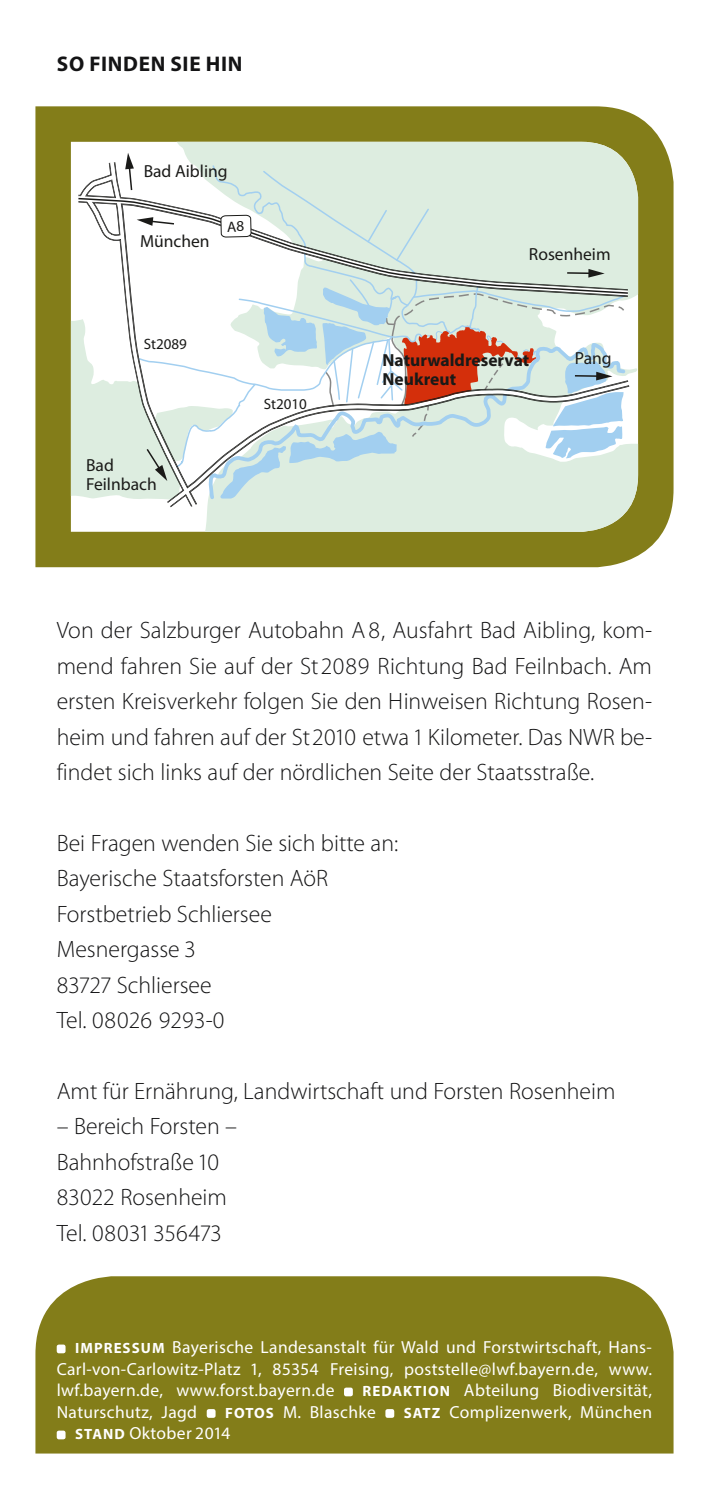
<style>
.page{position:relative;width:709px;height:1489px;background:#fff}
.page>*{position:absolute;margin:0;border:0;box-sizing:border-box;transform-origin:0 0}
.P-links{font:300 23.75px/35.5px "Myriad Pro";color:#141415}
.t1{font:700 21.25px "Myriad Pro";letter-spacing:.03em;color:#141415}
.P-Impressum{font:17.5px/21.5px "Myriad Pro";letter-spacing:.02em;color:#fff;text-align:justify}
.t2{font:17.5px/18.8px "Myriad Pro";color:#1a1a18}
.t3{font:700 17.5px/18.8px "Myriad Pro";color:#1a1a18}
.t4{font:15px "Myriad Pro";color:#1a1a18}
.s1{font-weight:700;font-size:14.75px}
</style>
<div class="page">
<svg style="left:35px;top:106px;width:638px;height:461px;background:#888223"></svg>
<div style="left:35px;top:1276px;width:638px;height:177px;background:#837d19"></div>
<div style="left:57px;top:1344px;width:9px;height:9px;background:#fff;border-radius:2px"></div>
<div style="left:344px;top:1387px;width:9px;height:9px;background:#fff;border-radius:2px"></div>
<div style="left:207px;top:1408px;width:8px;height:9px;background:#fff;border-radius:2px"></div>
<div style="left:385px;top:1408px;width:9px;height:9px;background:#fff;border-radius:2px"></div>
<div style="left:57px;top:1430px;width:9px;height:9px;background:#fff;border-radius:2px"></div>
<svg style="left:71px;top:142px;width:567px;height:389px;fill:#ddede0"></svg>
<svg style="left:71px;top:142px;width:554px;height:365px"></svg>
<h2 class="t1" style="left:57px;top:50px;width:187px">SO FINDEN SIE HIN</h2>
<p class="t2" style="left:144px;top:161px;width:85px">Bad Aibling</p>
<p class="t2" style="left:140px;top:231px;width:71px">München</p>
<p class="t4" style="left:144px;top:334px;width:45px">St2089</p>
<p class="t2" style="left:86px;top:455px;width:72px">Bad<br>Feilnbach</p>
<p class="t4" style="left:264px;top:394px;width:45px">St2010</p>
<p class="t2" style="left:529px;top:244px;width:83px">Rosenheim</p>
<p class="t3" style="left:382px;top:350px;width:148px">Naturwaldreservat<br>Neukreut</p>
<p class="t2" style="left:575px;top:348px;width:38px">Pang</p>
<p class="P-links" style="left:57px;top:612px;width:597px;text-align:justify">Von der Salzburger Autobahn A8, Ausfahrt Bad Aibling, kom&shy;mend fahren Sie auf der St 2089 Richtung Bad Feilnbach. Am ersten Kreisverkehr folgen Sie den Hinweisen Richtung Rosen&shy;heim und fahren auf der St 2010 etwa 1 Kilometer. Das NWR be&shy;findet sich links auf der nördlichen Seite der Staatsstraße.</p>
<p class="P-links" style="left:57px;top:825px;width:343px">Bei Fragen wenden Sie sich bitte an:<br>Bayerische Staatsforsten AöR<br>Forstbetrieb Schliersee<br>Mesnergasse 3<br>83727 Schliersee<br>Tel. 08026 9293-0</p>
<p class="P-links" style="left:57px;top:1073px;width:560px">Amt für Ernährung, Landwirtschaft und Forsten Rosenheim</p>
<p class="P-links" style="left:57px;top:1108px;width:182px">– Bereich Forsten –<br>Bahnhofstraße 10<br>83022 Rosenheim<br>Tel. 08031 356473</p>
<p class="P-Impressum" style="left:57px;top:1336px;width:597px;text-indent:18px"><span class="s1">IMPRESSUM</span> Bayerische Landesanstalt für Wald und Forstwirtschaft, Hans-Carl-von-Carlowitz-Platz 1, 85354 Freising, poststelle@lwf.bayern.de, www. lwf.bayern.de, www.forst.bayern.de</p>
<p class="P-Impressum" style="left:362px;top:1379px;width:291px"><span class="s1">REDAKTION</span> Abteilung Biodiversität,</p>
<p class="P-Impressum" style="left:57px;top:1400px;width:142px">Naturschutz, Jagd</p>
<p class="P-Impressum" style="left:225px;top:1400px;width:152px"><span class="s1">FOTOS</span> M. Blaschke</p>
<p class="P-Impressum" style="left:404px;top:1400px;width:250px"><span class="s1">SATZ</span> Complizenwerk, München</p>
<p class="P-Impressum" style="left:75px;top:1422px;width:157px"><span class="s1">STAND</span> Oktober 2014</p>
</div>
